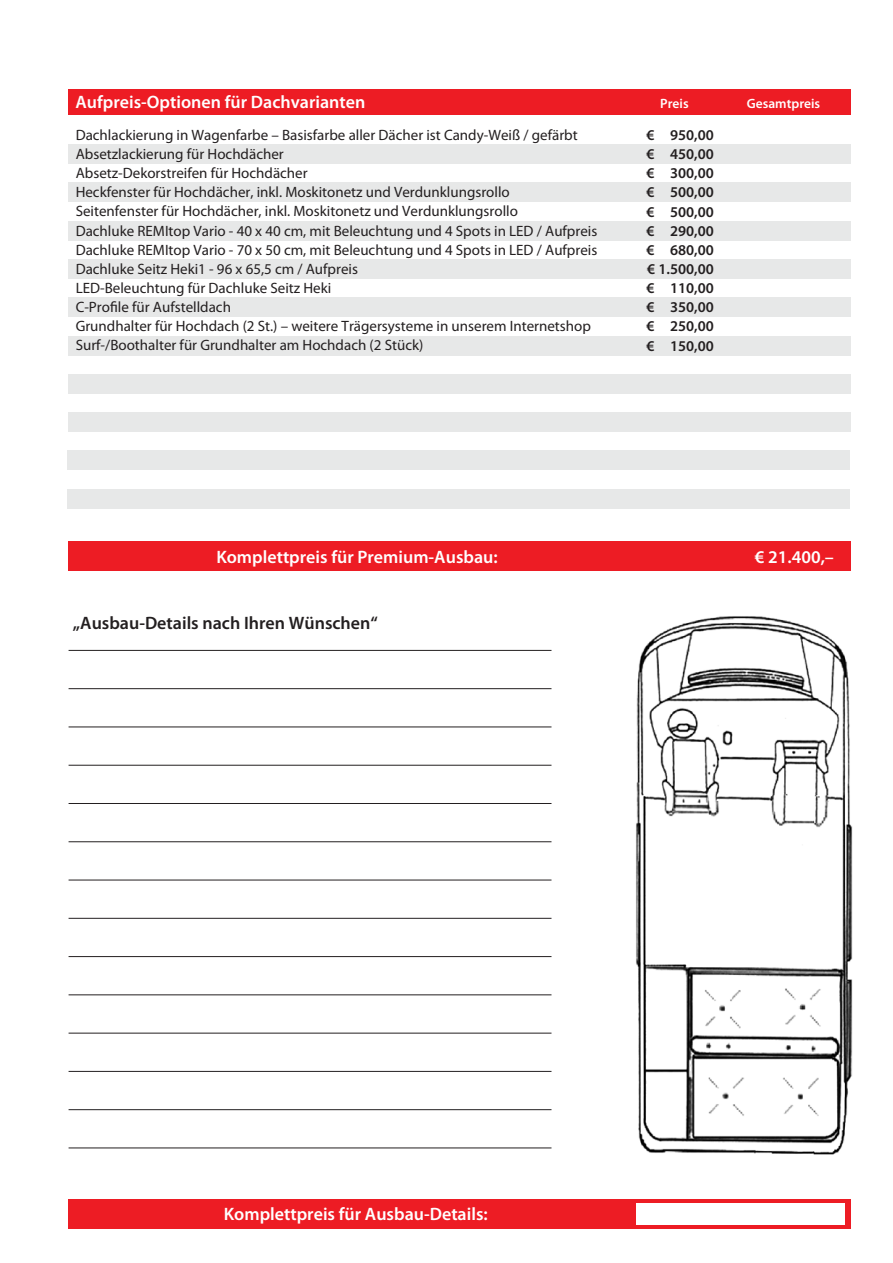
<style>
.page{position:relative;width:893px;height:1263px;background:#fff}
.page>*{position:absolute;margin:0;border:0;box-sizing:border-box;transform-origin:0 0}
.t1{font:600 18px "Myriad Pro";color:#fff}
.t2{font:600 18px "Myriad Pro";color:#231f20}
.t3{font:15px/19.2px "Myriad Pro";color:#231f20}
.t4{font:600 15px/19.2px "Myriad Pro";color:#231f20;text-align:justify}
.t5{font:600 13.5px "Myriad Pro";color:#fff}
</style>
<div class="page">
<div style="left:69px;top:541px;width:782px;height:30px;background:#ed1c24"></div>
<div style="left:69px;top:1199px;width:782px;height:30px;background:#ed1c24"></div>
<img style="left:636px;top:616px;width:217px;height:539px">
<hr style="left:69px;top:727px;width:482px;height:1px;background:#231f20">
<hr style="left:69px;top:765px;width:482px;height:1px;background:#231f20">
<hr style="left:69px;top:803px;width:482px;height:1px;background:#231f20">
<hr style="left:69px;top:841px;width:482px;height:1px;background:#231f20">
<hr style="left:69px;top:880px;width:482px;height:1px;background:#231f20">
<hr style="left:69px;top:918px;width:482px;height:1px;background:#231f20">
<hr style="left:69px;top:956px;width:482px;height:1px;background:#231f20">
<hr style="left:69px;top:994px;width:482px;height:1px;background:#231f20">
<hr style="left:69px;top:1033px;width:482px;height:1px;background:#231f20">
<hr style="left:69px;top:1071px;width:482px;height:1px;background:#231f20">
<hr style="left:69px;top:1109px;width:482px;height:1px;background:#231f20">
<hr style="left:69px;top:1147px;width:482px;height:1px;background:#231f20">
<div style="left:636px;top:1203px;width:209px;height:22px;background:#fff"></div>
<hr style="left:69px;top:688px;width:482px;height:1px;background:#231f20">
<hr style="left:69px;top:650px;width:482px;height:1px;background:#231f20">
<div style="left:68px;top:374px;width:782px;height:19px;background:#e7e8e8"></div>
<div style="left:68px;top:145px;width:782px;height:19px;background:#e7e8e8"></div>
<div style="left:68px;top:183px;width:782px;height:19px;background:#e7e8e8"></div>
<div style="left:68px;top:221px;width:782px;height:19px;background:#e7e8e8"></div>
<div style="left:68px;top:259px;width:782px;height:20px;background:#e7e8e8"></div>
<div style="left:68px;top:298px;width:782px;height:19px;background:#e7e8e8"></div>
<div style="left:68px;top:336px;width:782px;height:19px;background:#e7e8e8"></div>
<div style="left:69px;top:89px;width:782px;height:26px;background:#ed1c24"></div>
<div style="left:68px;top:412px;width:782px;height:20px;background:#e7e8e8"></div>
<div style="left:68px;top:451px;width:782px;height:19px;background:#e7e8e8"></div>
<div style="left:68px;top:489px;width:782px;height:19px;background:#e7e8e8"></div>
<p class="t1" style="left:75px;top:91px;width:291px">Aufpreis-Optionen für Dachvarianten</p>
<p class="t5" style="left:660px;top:95px;width:30px">Preis</p>
<p class="t5" style="left:747px;top:95px;width:75px">Gesamtpreis</p>
<p class="t3" style="left:76px;top:125px;width:523px">Dachlackierung in Wagenfarbe – Basisfarbe aller Dächer ist Candy-Weiß / gefärbt Absetzlackierung für Hochdächer<br>Absetz-Dekorstreifen für Hochdächer<br>Heckfenster für Hochdächer, inkl. Moskitonetz und Verdunklungsrollo<br>Seitenfenster für Hochdächer, inkl. Moskitonetz und Verdunklungsrollo<br>Dachluke REMItop Vario - 40 x 40 cm, mit Beleuchtung und 4 Spots in LED / Aufpreis Dachluke REMItop Vario - 70 x 50 cm, mit Beleuchtung und 4 Spots in LED / Aufpreis Dachluke Seitz Heki1 - 96 x 65,5 cm / Aufpreis<br>LED-Beleuchtung für Dachluke Seitz Heki<br>C-Profile für Aufstelldach<br>Grundhalter für Hochdach (2 St.) – weitere Trägersysteme in unserem Internetshop Surf-/Boothalter für Grundhalter am Hochdach (2 Stück)</p>
<p class="t4" style="left:646px;top:125px;width:69px">€ 950,00 € 450,00 € 300,00 € 500,00 € 500,00 € 290,00 € 680,00 € 1.500,00 € 110,00 € 350,00 € 250,00 € 150,00</p>
<p class="t1" style="left:216px;top:545px;width:283px">Komplettpreis für Premium-Ausbau:</p>
<p class="t1" style="left:755px;top:545px;width:81px">€ 21.400,–</p>
<p class="t2" style="left:73px;top:612px;width:307px">„Ausbau-Details nach Ihren Wünschen“</p>
<p class="t1" style="left:224px;top:1203px;width:265px">Komplettpreis für Ausbau-Details:</p>
</div>
